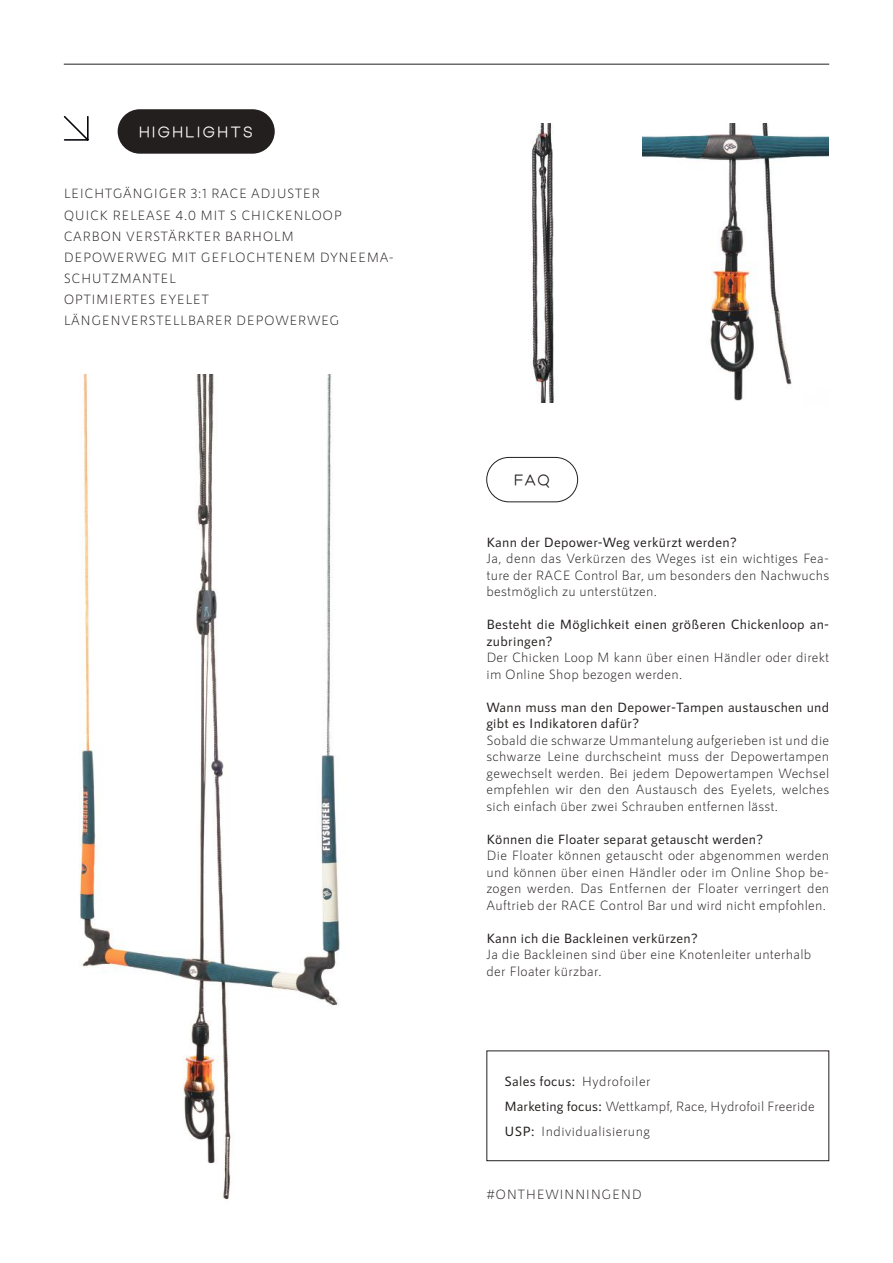
<style>
.page{position:relative;width:893px;height:1263px;background:#fff}
.page>*{position:absolute;margin:0;border:0;box-sizing:border-box;transform-origin:0 0}
.t1{font:15px "Kross Neue Grotesk";letter-spacing:.15em;color:#fff}
.t2{font:15px "Kross Neue Grotesk";color:#241f1f}
.t3{font:300 13.5px/16.5px "RNS Sanz";letter-spacing:.025em;color:#241f1f}
.t4{font:500 13.5px/16.5px "RNS Sanz";letter-spacing:.025em;color:#241f1f}
.s1{font-weight:500}
</style>
<div class="page">
<div style="left:118px;top:109px;width:157px;height:45px;background:#241f1f;border-radius:22px"></div>
<img style="left:79px;top:374px;width:261px;height:826px">
<img style="left:530px;top:124px;width:24px;height:279px">
<img style="left:642px;top:124px;width:187px;height:277px">
<hr style="left:64px;top:64px;width:765px;height:1px;background:#241f1f">
<svg style="left:63px;top:116px;width:26px;height:25px"></svg>
<div style="left:486px;top:457px;width:92px;height:45px;border:1px solid #241f1f;border-radius:22px"></div>
<div style="left:486px;top:1050px;width:343px;height:111px;border:1px solid #241f1f"></div>
<p class="t1" style="left:139px;top:123px;width:115px">HIGHLIGHTS</p>
<p class="t3" style="left:64px;top:183px;width:332px;line-height:21px">LEICHTGÄNGIGER 3:1 RACE ADJUSTER<br>QUICK RELEASE 4.0 MIT S CHICKENLOOP<br>CARBON VERSTÄRKTER BARHOLM<br>DEPOWERWEG MIT GEFLOCHTENEM DYNEEMA-<br>SCHUTZMANTEL<br>OPTIMIERTES EYELET<br>LÄNGENVERSTELLBARER DEPOWERWEG</p>
<p class="t2" style="left:514px;top:471px;width:38px">FAQ</p>
<p class="t4" style="left:486px;top:534px;width:252px">Kann der Depower-Weg verkürzt werden?</p>
<p class="t3" style="left:486px;top:550px;width:344px;text-align:justify">Ja, denn das Verkürzen des Weges ist ein wichtiges Fea&shy;ture der RACE Control Bar, um besonders den Nachwuchs bestmöglich zu unterstützen.</p>
<p class="t4" style="left:486px;top:616px;width:344px">Besteht die Möglichkeit einen größeren Chickenloop an&shy;zubringen?</p>
<p class="t3" style="left:486px;top:649px;width:344px">Der Chicken Loop M kann über einen Händler oder direkt im Online Shop bezogen werden.</p>
<p class="t4" style="left:486px;top:699px;width:344px">Wann muss man den Depower-Tampen austauschen und gibt es Indikatoren dafür?</p>
<p class="t3" style="left:486px;top:732px;width:344px;text-align:justify">Sobald die schwarze Ummantelung aufgerieben ist und die schwarze Leine durchscheint muss der Depowertampen gewechselt werden. Bei jedem Depowertampen Wechsel empfehlen wir den den Austausch des Eyelets, welches sich einfach über zwei Schrauben entfernen lässt.</p>
<p class="t4" style="left:486px;top:831px;width:278px">Können die Floater separat getauscht werden?</p>
<p class="t3" style="left:486px;top:847px;width:344px;text-align:justify">Die Floater können getauscht oder abgenommen werden und können über einen Händler oder im Online Shop be&shy;zogen werden. Das Entfernen der Floater verringert den Auftrieb der RACE Control Bar und wird nicht empfohlen.</p>
<p class="t4" style="left:486px;top:930px;width:213px">Kann ich die Backleinen verkürzen?</p>
<p class="t3" style="left:486px;top:946px;width:326px">Ja die Backleinen sind über eine Knotenleiter unterhalb der Floater kürzbar.</p>
<p class="t3" style="left:504px;top:1068px;width:312px;line-height:25.2px"><span class="s1">Sales focus:</span> Hydrofoiler<br><span class="s1">Marketing focus:</span> Wettkampf, Race, Hydrofoil Freeride<br><span class="s1">USP:</span> Individualisierung</p>
<p class="t3" style="left:486px;top:1186px;width:157px">#ONTHEWINNINGEND</p>
</div>
